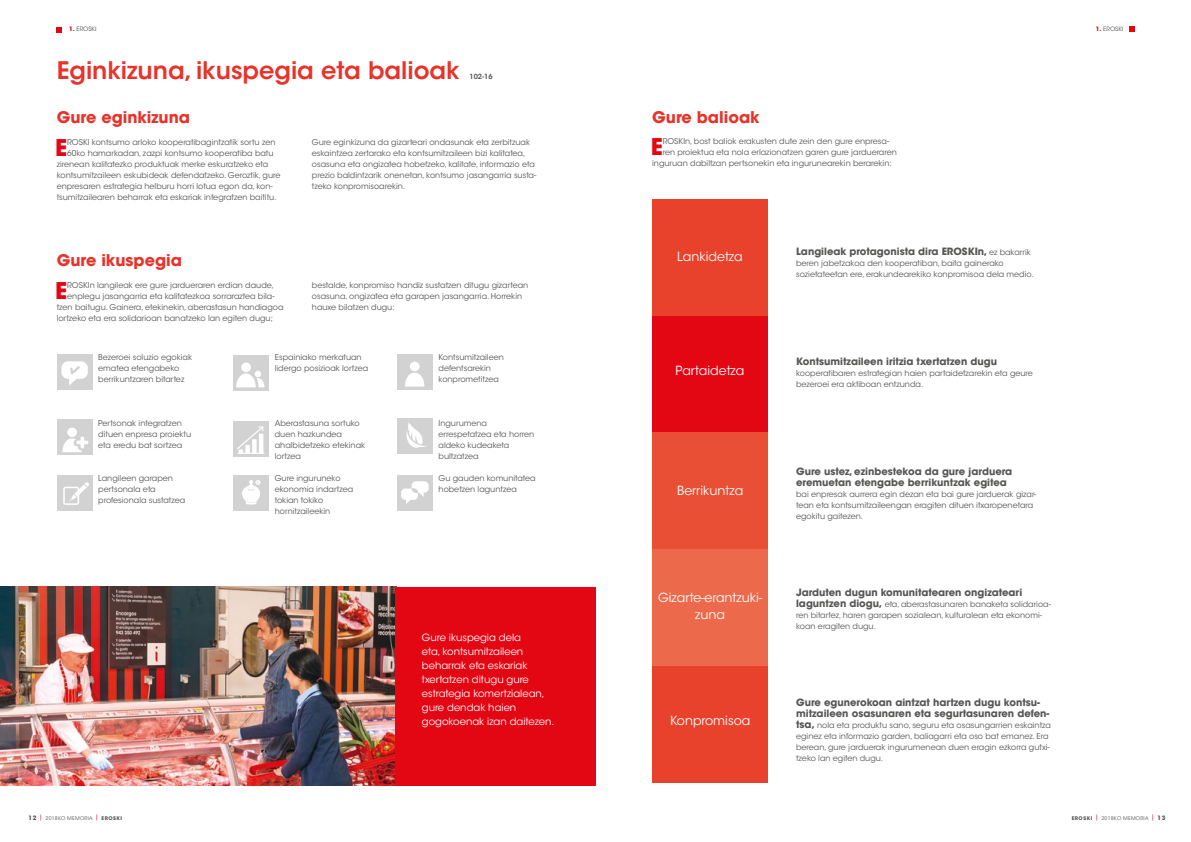
<style>
.page{position:relative;width:1191px;height:842px;background:#fff}
.page>*{position:absolute;margin:0;border:0;box-sizing:border-box;transform-origin:0 0}
.t1{font:600 24px "ITC Avant Garde Std";color:#e7332a}
.t2{font:700 22.9px "ITC Avant Garde Std";color:#e30613}
.t3{font:700 16px "ITC Avant Garde Std";color:#e7332a}
.t4{font:12.5px/16.4px "ITC Avant Garde Std";color:#fff;text-align:center}
.t5{font:700 10px/11px "ITC Avant Garde Std";color:#575756}
.t6{font:10px/14px "ITC Avant Garde Std";color:#fff}
.t7{font:8px/11px "ITC Avant Garde Std";color:#575756}
.t8{font:600 7px "ITC Avant Garde Std";color:#575756}
.t9{font:6px "ITC Avant Garde Std";color:#575756}
.t10{font:5px "ITC Avant Garde Std";letter-spacing:.05em;color:#575756}
.t11{font:4px "ITC Avant Garde Std";color:#d2d2d2}
.s1{font-weight:700;color:#e30613}
.s2{font-weight:400;font-size:8px}
.s3{font-weight:700;font-size:10px}
.s4{font-weight:700;font-size:6px}
.s5{font-weight:700}
</style>
<div class="page">
<img style="left:0;top:587px;width:395px;height:198px">
<svg style="left:57px;top:27px;width:5px;height:5px"></svg>
<svg style="left:1129px;top:27px;width:5px;height:5px"></svg>
<div style="left:395px;top:587px;width:201px;height:198px;background:#e30613"></div>
<div style="left:57px;top:354px;width:36px;height:36px;background:#d2d2d2"></div>
<svg style="left:61px;top:361px;width:27px;height:24px"></svg>
<div style="left:57px;top:420px;width:36px;height:35px;background:#d2d2d2"></div>
<svg style="left:62px;top:427px;width:26px;height:25px"></svg>
<div style="left:57px;top:475px;width:36px;height:36px;background:#d2d2d2"></div>
<svg style="left:63px;top:482px;width:26px;height:23px"></svg>
<div style="left:233px;top:355px;width:36px;height:36px;background:#d2d2d2"></div>
<svg style="left:236px;top:362px;width:28px;height:25px"></svg>
<div style="left:233px;top:421px;width:36px;height:36px;background:#d2d2d2"></div>
<svg style="left:237px;top:426px;width:27px;height:28px"></svg>
<div style="left:233px;top:475px;width:36px;height:36px;background:#d2d2d2"></div>
<div style="left:397px;top:418px;width:36px;height:36px;background:#d2d2d2"></div>
<svg style="left:406px;top:423px;width:20px;height:25px"></svg>
<div style="left:397px;top:475px;width:36px;height:36px;background:#d2d2d2"></div>
<svg style="left:401px;top:481px;width:27px;height:23px"></svg>
<div style="left:397px;top:354px;width:36px;height:36px;background:#d2d2d2"></div>
<svg style="left:405px;top:362px;width:19px;height:25px"></svg>
<svg style="left:242px;top:480px;width:18px;height:25px"></svg>
<div style="left:652px;top:316px;width:115px;height:116px;background:#e30613"></div>
<div style="left:652px;top:432px;width:115px;height:117px;background:#e94f35"></div>
<div style="left:652px;top:549px;width:115px;height:117px;background:#ed694b"></div>
<div style="left:652px;top:666px;width:115px;height:117px;background:#e8412c"></div>
<div style="left:652px;top:199px;width:115px;height:117px;background:#e8412c"></div>
<p class="t9" style="left:69px;top:26px;width:29px"><span class="s1">1.</span> EROSKI</p>
<p class="t9" style="left:1096px;top:26px;width:29px"><span class="s1">1.</span> EROSKI</p>
<h1 class="t1" style="left:57px;top:55px;width:404px">Eginkizuna, ikuspegia eta balioak</h1>
<h3 class="t3" style="left:57px;top:106px;width:135px">Gure eginkizuna</h3>
<p class="t8" style="left:469px;top:72px;width:25px">102-16</p>
<h2 class="t2" style="left:55px;top:133px;width:14px">E</h2>
<p class="t7" style="left:67px;top:137px;width:210px">ROSKI kontsumo arloko kooperatibagintzatik sortu zen</p>
<p class="t7" style="left:67px;top:148px;width:208px">60ko hamarkadan, zazpi kontsumo kooperatiba batu</p>
<p class="t7" style="left:57px;top:159px;width:213px">zirenean kalitatezko produktuak merke eskuratzeko eta</p>
<p class="t7" style="left:57px;top:170px;width:225px">kontsumitzaileen eskubideak defendatzeko. Geroztik, gure</p>
<p class="t7" style="left:57px;top:181px;width:217px">enpresaren estrategia helburu horri lotua egon da, kon-</p>
<p class="t7" style="left:57px;top:192px;width:221px">tsumitzailearen beharrak eta eskariak integratzen baititu.</p>
<h3 class="t3" style="left:57px;top:249px;width:127px">Gure ikuspegia</h3>
<h2 class="t2" style="left:55px;top:275px;width:14px">E</h2>
<p class="t7" style="left:67px;top:279px;width:208px">ROSKIn langileak ere gure jardueraren erdian daude,</p>
<p class="t7" style="left:67px;top:290px;width:209px">enplegu jasangarria eta kalitatezkoa sorraraztea bila-</p>
<p class="t7" style="left:57px;top:301px;width:228px">tzen baitugu. Gainera, etekinekin, aberastasun handiagoa</p>
<p class="t7" style="left:57px;top:312px;width:218px">lortzeko eta era solidarioan banatzeko lan egiten dugu;</p>
<p class="t7" style="left:312px;top:137px;width:226px">Gure eginkizuna da gizarteari ondasunak eta zerbitzuak eskaintzea zertarako eta kontsumitzaileen bizi kalitatea, osasuna eta ongizatea hobetzeko, kalitate, informazio eta prezio baldintzarik onenetan, kontsumo jasangarria susta&shy;tzeko konpromisoarekin.</p>
<p class="t7" style="left:312px;top:279px;width:218px">bestalde, konpromiso handiz sustatzen ditugu gizartean osasuna, ongizatea eta garapen jasangarria. Horrekin hauxe bilatzen dugu:</p>
<p class="t7" style="left:98px;top:351px;width:95px">Bezeroei soluzio egokiak ematea etengabeko berrikuntzaren bitartez</p>
<p class="t7" style="left:98px;top:417px;width:94px">Pertsonak integratzen dituen enpresa proiektu eta eredu bat sortzea</p>
<p class="t7" style="left:98px;top:472px;width:88px">Langileen garapen pertsonala eta profesionala sustatzea</p>
<p class="t7" style="left:275px;top:351px;width:95px">Espainiako merkatuan lidergo posizioak lortzea</p>
<p class="t11" style="left:257px;top:480px;width:4px">€</p>
<p class="t7" style="left:275px;top:417px;width:92px">Aberastasuna sortuko duen hazkundea ahalbidetzeko etekinak lortzea</p>
<p class="t7" style="left:275px;top:472px;width:80px">Gure inguruneko ekonomia indartzea tokian tokiko hornitzaileekin</p>
<p class="t7" style="left:438px;top:351px;width:67px">Kontsumitzaileen defentsarekin konprometitzea</p>
<p class="t7" style="left:438px;top:417px;width:97px">Ingurumena errespetatzea eta horren aldeko kudeaketa bultzatzea</p>
<p class="t7" style="left:438px;top:472px;width:99px">Gu gauden komunitatea hobetzen laguntzea</p>
<p class="t6" style="left:422px;top:630px;width:134px">Gure ikuspegia dela<br>eta, kontsumitzaileen beharrak eta eskariak txertatzen ditugu gure estrategia komertzialean, gure dendak haien gogokoenak izan daitezen.</p>
<h3 class="t3" style="left:652px;top:106px;width:109px">Gure balioak</h3>
<h2 class="t2" style="left:650px;top:132px;width:14px">E</h2>
<p class="t7" style="left:663px;top:136px;width:228px">ROSKIn, bost baliok erakusten dute zein den gure enpresa-</p>
<p class="t7" style="left:663px;top:147px;width:236px">ren proiektua eta nola erlazionatzen garen gure jardueraren</p>
<p class="t7" style="left:652px;top:158px;width:241px">inguruan dabiltzan pertsonekin eta ingurunearekin berarekin:</p>
<h3 class="t4" style="left:677px;top:248px;width:67px">Lankidetza</h3>
<h3 class="t4" style="left:675px;top:362px;width:70px">Partaidetza</h3>
<h3 class="t4" style="left:677px;top:482px;width:68px">Berrikuntza</h3>
<h3 class="t4" style="left:658px;top:590px;width:106px">Gizarte-erantzuki&shy;zuna</h3>
<h3 class="t4" style="left:670px;top:712px;width:82px">Konpromisoa</h3>
<p class="t5" style="left:796px;top:245px;width:236px">Langileak protagonista dira EROSKIn, <span class="s2">ez bakarrik</span></p>
<p class="t7" style="left:796px;top:257px;width:239px">beren jabetzakoa den kooperatiban, baita gainerako sozietateetan ere, erakundearekiko konpromisoa dela medio.</p>
<p class="t5" style="left:796px;top:355px;width:202px">Kontsumitzaileen iritzia txertatzen dugu</p>
<p class="t7" style="left:796px;top:367px;width:238px">kooperatibaren estrategian haien partaidetzarekin eta geure bezeroei era aktiboan entzunda.</p>
<p class="t5" style="left:796px;top:465px;width:218px">Gure ustez, ezinbestekoa da gure jarduera eremuetan etengabe berrikuntzak egitea</p>
<p class="t7" style="left:796px;top:488px;width:242px">bai enpresak aurrera egin dezan eta bai gure jarduerak gizar&shy;tean eta kontsumitzaileengan eragiten dituen itxaropenetara egokitu gaitezen.</p>
<p class="t5" style="left:796px;top:586px;width:228px">Jarduten dugun komunitatearen ongizateari</p>
<p class="t7" style="left:796px;top:598px;width:256px"><span class="s3">laguntzen diogu,</span> eta, aberastasunaren banaketa solidarioa&shy;ren bitartez, haren garapen sozialean, kulturalean eta ekonomi&shy;koan eragiten dugu.</p>
<p class="t5" style="left:796px;top:696px;width:255px">Gure egunerokoan aintzat hartzen dugu kontsu&shy;mitzaileen osasunaren eta segurtasunaren defen-</p>
<p class="t7" style="left:796px;top:719px;width:256px"><span class="s3">tsa,</span> nola eta produktu sano, seguru eta osasungarrien eskaintza eginez eta informazio garden, baliagarri eta oso bat emanez. Era berean, gure jarduerak ingurumenean duen eragin ezkorra gutxi&shy;tzeko lan egiten dugu.</p>
<p class="t10" style="left:28px;top:815px;width:95px"><span class="s4">12</span> <sup>|</sup> 2018KO MEMORIA <sup>|</sup> <span class="s5">EROSKI</span></p>
<p class="t10" style="left:1071px;top:815px;width:95px"><span class="s5">EROSKI</span> <sup>|</sup> 2018KO MEMORIA <sup>|</sup> <span class="s4">13</span></p>
</div>
